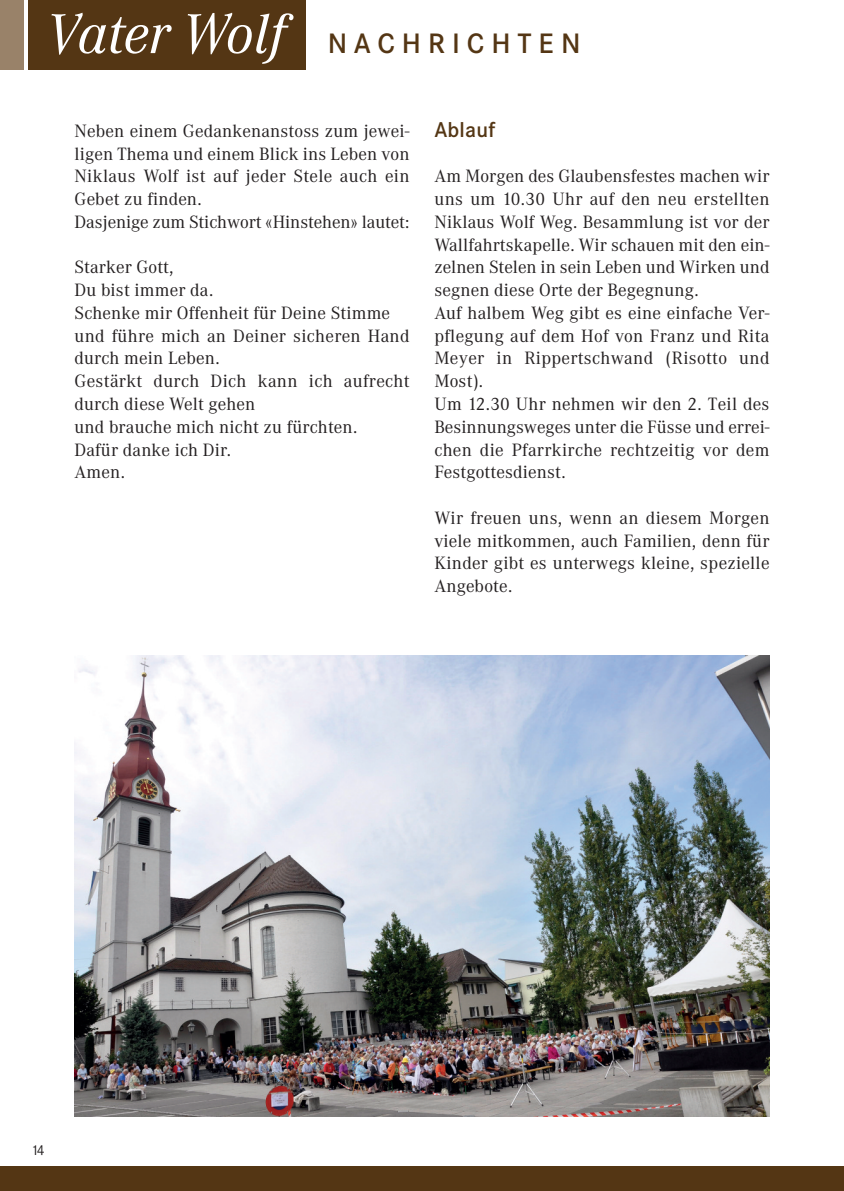
<style>
.page{position:relative;width:844px;height:1191px;background:#fff}
.page>*{position:absolute;margin:0;border:0;box-sizing:border-box;transform-origin:0 0}
.t1{font:500 27.65px "Corporate SBQ";letter-spacing:.255em;color:#543614}
.t2{font:500 21px "Corporate SBQ";letter-spacing:.01em;color:#543614}
.t3{font:17.5px/22.8px "Corporate ABQ";letter-spacing:.01em;color:#231f20}
.t4{font:14px "Corporate SBQ";color:#231f20}
.s1{font-family:"Corporate ABQ";font-weight:400;font-style:italic;font-size:55.12px;color:#fff}
</style>
<div class="page">
<div style="left:0;top:1166px;width:843px;height:25px;background:#543614"></div>
<div style="left:0;top:0;width:305px;height:69px;background:#543614"></div>
<div style="left:0;top:0;width:25px;height:69px;background:#998269"></div>
<hr style="left:25px;top:0;width:3px;height:69px;background:#fff">
<img style="left:74px;top:656px;width:695px;height:460px">
<h1 class="t1" style="left:47px;top:28px;width:535px"><span class="s1">VaterWolf</span> NACHRICHTEN</h1>
<p class="t3" style="left:74px;top:119px;width:336px">Neben einem Gedankenanstoss zum jewei&shy;ligen Thema und einem Blick ins Leben von Niklaus Wolf ist auf jeder Stele auch ein Gebet zu finden.<br>Dasjenige zum Stichwort «Hinstehen» lautet:</p>
<p class="t3" style="left:74px;top:256px;width:336px">Starker Gott,<br>Du bist immer da.<br>Schenke mir Offenheit für Deine Stimme und führe mich an Deiner sicheren Hand durch mein Leben.<br>Gestärkt durch Dich kann ich aufrecht durch diese Welt gehen<br>und brauche mich nicht zu fürchten.<br>Dafür danke ich Dir.<br>Amen.</p>
<p class="t2" style="left:434px;top:118px;width:62px">Ablauf</p>
<p class="t3" style="left:434px;top:165px;width:336px">Am Morgen des Glaubensfestes machen wir uns um 10.30 Uhr auf den neu erstellten Niklaus Wolf Weg. Besammlung ist vor der Wallfahrtskapelle. Wir schauen mit den ein&shy;zelnen Stelen in sein Leben und Wirken und segnen diese Orte der Begegnung.<br>Auf halbem Weg gibt es eine einfache Ver&shy;pflegung auf dem Hof von Franz und Rita Meyer in Rippertschwand (Risotto und Most).<br>Um 12.30 Uhr nehmen wir den 2. Teil des Besinnungsweges unter die Füsse und errei&shy;chen die Pfarrkirche rechtzeitig vor dem Festgottesdienst.</p>
<p class="t3" style="left:434px;top:506px;width:336px;text-align:justify">Wir freuen uns, wenn an diesem Morgen viele mitkommen, auch Familien, denn für Kinder gibt es unterwegs kleine, spezielle Angebote.</p>
<p class="t4" style="left:31px;top:1142px;width:16px">14</p>
</div>
